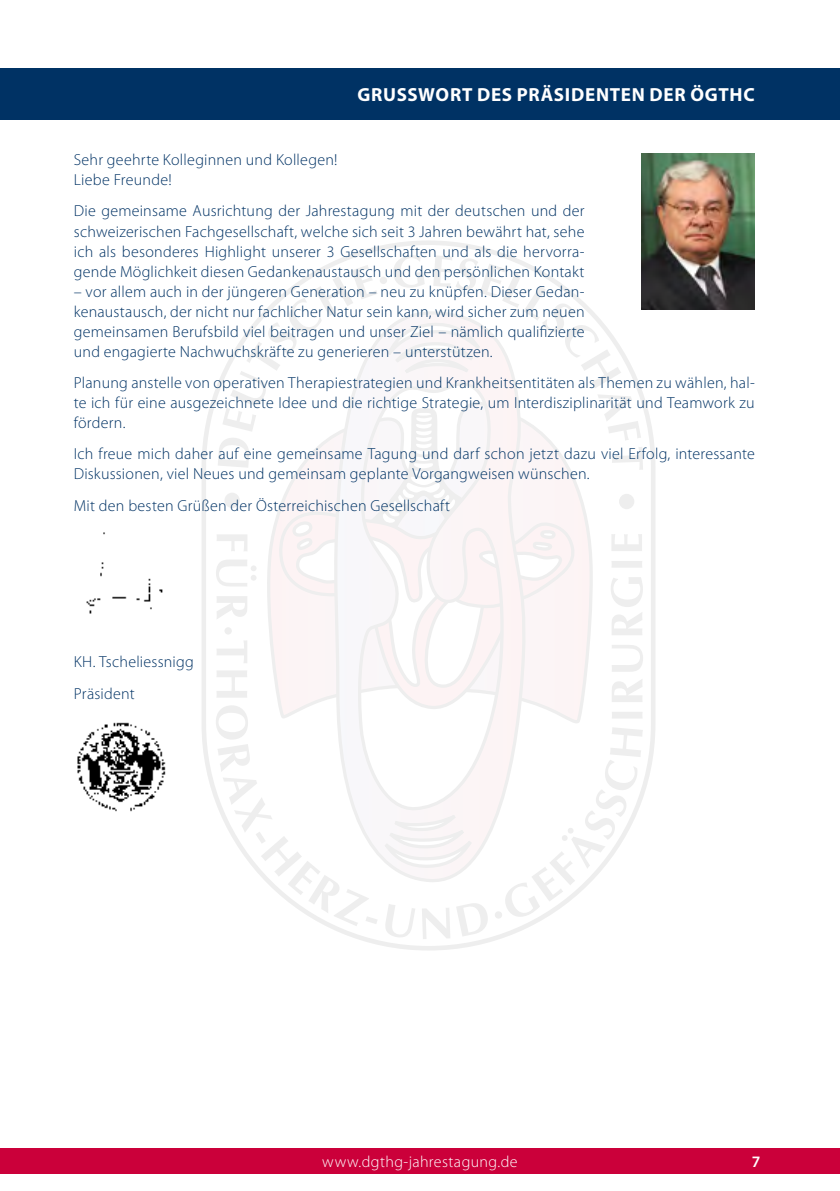
<style>
.page{position:relative;width:840px;height:1191px;background:#fff}
.page>*{position:absolute;margin:0;border:0;box-sizing:border-box;transform-origin:0 0}
.t1{font:700 19px "Myriad Pro";letter-spacing:.04em;color:#fff}
.t2{font:300 16px/20px "Myriad Pro";letter-spacing:.015em;color:#003264}
.t3{font:300 16px "Myriad Pro";letter-spacing:.025em;color:#fff}
.t4{font:600 16px "Myriad Pro";color:#fff}
</style>
<div class="page">
<svg style="left:216px;top:255px;width:426px;height:684px"></svg>
<svg style="left:334px;top:310px;width:192px;height:575px"></svg>
<div style="left:0;top:68px;width:839px;height:51px;background:#003264"></div>
<div style="left:0;top:1148px;width:839px;height:26px;background:#cb003a"></div>
<img style="left:641px;top:153px;width:113px;height:156px">
<img style="left:77px;top:722px;width:89px;height:90px">
<img style="left:86px;top:532px;width:77px;height:82px">
<p class="t1" style="left:357px;top:82px;width:398px">GRUSSWORT DES PRÄSIDENTEN DER ÖGTHC</p>
<p class="t2" style="left:74px;top:150px;width:265px">Sehr geehrte Kolleginnen und Kollegen!<br>Liebe Freunde!</p>
<p class="t2" style="left:74px;top:201px;width:512px;text-align:justify">Die gemeinsame Ausrichtung der Jahrestagung mit der deutschen und der schweizerischen Fachgesellschaft, welche sich seit 3 Jahren bewährt hat, sehe ich als besonderes Highlight unserer 3 Gesellschaften und als die hervorra&shy;gende Möglichkeit diesen Gedankenaustausch und den persönlichen Kontakt</p>
<p class="t2" style="left:74px;top:281px;width:512px;text-align:justify">– vor allem auch in der jüngeren Generation – neu zu knüpfen. Dieser Gedan&shy;kenaustausch, der nicht nur fachlicher Natur sein kann, wird sicher zum neuen gemeinsamen Berufsbild viel beitragen und unser Ziel – nämlich qualifizierte und engagierte Nachwuchskräfte zu generieren – unterstützen.</p>
<p class="t2" style="left:74px;top:372px;width:682px;text-align:justify">Planung anstelle von operativen Therapiestrategien und Krankheitsentitäten als Themen zu wählen, hal&shy;te ich für eine ausgezeichnete Idee und die richtige Strategie, um Interdisziplinarität und Teamwork zu fördern.</p>
<p class="t2" style="left:74px;top:444px;width:682px">Ich freue mich daher auf eine gemeinsame Tagung und darf schon jetzt dazu viel Erfolg, interessante<br>Diskussionen, viel Neues und gemeinsam geplante Vorgangweisen wünschen.</p>
<p class="t2" style="left:74px;top:495px;width:378px">Mit den besten Grüßen der Österreichischen Gesellschaft</p>
<p class="t2" style="left:74px;top:646px;width:122px;line-height:31.4px">KH. Tscheliessnigg<br>Präsident</p>
<p class="t3" style="left:322px;top:1152px;width:197px">www.dgthg-jahrestagung.de</p>
<p class="t4" style="left:751px;top:1151px;width:10px">7</p>
</div>
